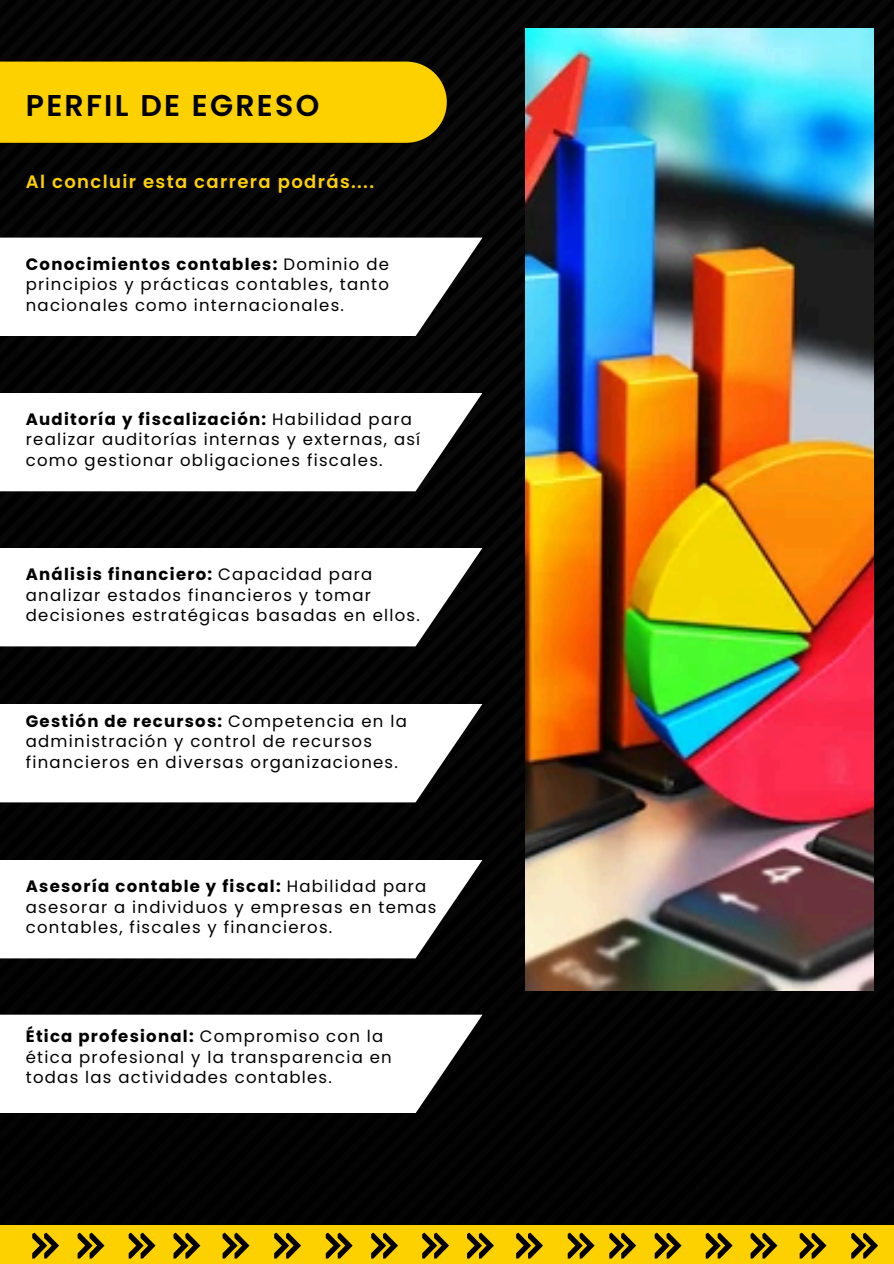
<style>
.page{position:relative;width:894px;height:1264px;background:#fff}
.page>*{position:absolute;margin:0;border:0;box-sizing:border-box;transform-origin:0 0}
.t1{font:600 30px "Poppins";letter-spacing:.075em;color:#000}
.t2{font:600 18px "Poppins";letter-spacing:.075em;color:#fdd000}
.t3{font:16.5px/20.2px "Poppins";letter-spacing:.075em;color:#000}
.s1{font-weight:700}
</style>
<div class="page">
<div style="left:0;top:0;width:893px;height:1263px;background:#000"></div>
<div style="left:0;top:62px;width:446px;height:81px;background:#fdd000"></div>
<svg style="left:0;top:237px;width:482px;height:99px;background:#ececec"></svg>
<div style="left:0;top:393px;width:482px;height:98px;background:#fff"></div>
<div style="left:0;top:548px;width:482px;height:98px;background:#fff"></div>
<div style="left:0;top:704px;width:482px;height:98px;background:#fff"></div>
<div style="left:0;top:860px;width:482px;height:98px;background:#fff"></div>
<svg style="left:0;top:1014px;width:482px;height:99px;background:#ececec"></svg>
<div style="left:0;top:1225px;width:893px;height:38px;background:#fdd000"></div>
<svg style="left:32px;top:1232px;width:27px;height:26px"></svg>
<svg style="left:326px;top:1232px;width:26px;height:26px"></svg>
<svg style="left:609px;top:1232px;width:27px;height:26px"></svg>
<svg style="left:78px;top:1232px;width:26px;height:26px"></svg>
<svg style="left:371px;top:1232px;width:27px;height:26px"></svg>
<svg style="left:654px;top:1232px;width:27px;height:26px"></svg>
<svg style="left:129px;top:1232px;width:26px;height:26px"></svg>
<svg style="left:422px;top:1232px;width:27px;height:26px"></svg>
<svg style="left:705px;top:1232px;width:27px;height:26px"></svg>
<svg style="left:173px;top:1232px;width:27px;height:26px"></svg>
<svg style="left:467px;top:1232px;width:26px;height:26px"></svg>
<svg style="left:750px;top:1232px;width:27px;height:26px"></svg>
<svg style="left:222px;top:1232px;width:27px;height:26px"></svg>
<svg style="left:516px;top:1232px;width:27px;height:26px"></svg>
<svg style="left:799px;top:1232px;width:27px;height:26px"></svg>
<svg style="left:274px;top:1232px;width:27px;height:26px"></svg>
<svg style="left:567px;top:1232px;width:27px;height:26px"></svg>
<svg style="left:851px;top:1232px;width:26px;height:26px"></svg>
<img style="left:525px;top:29px;width:348px;height:961px">
<h1 class="t1" style="left:26px;top:84px;width:295px">PERFIL DE EGRESO</h1>
<h2 class="t2" style="left:26px;top:169px;width:349px">Al concluir esta carrera podrás....</h2>
<p class="t3" style="left:26px;top:254px;width:364px;text-align:justify"><span class="s1">Conocimientos contables:</span> Dominio de principios y prácticas contables, tanto nacionales como internacionales.</p>
<p class="t3" style="left:26px;top:409px;width:396px"><span class="s1">Auditoría y fiscalización:</span> Habilidad para realizar auditorías internas y externas, así como gestionar obligaciones fiscales.</p>
<p class="t3" style="left:26px;top:564px;width:395px"><span class="s1">Análisis financiero:</span> Capacidad para analizar estados financieros y tomar decisiones estratégicas basadas en ellos.</p>
<p class="t3" style="left:26px;top:711px;width:382px"><span class="s1">Gestión de recursos:</span> Competencia en la administración y control de recursos financieros en diversas organizaciones.</p>
<p class="t3" style="left:26px;top:876px;width:412px"><span class="s1">Asesoría contable y fiscal:</span> Habilidad para asesorar a individuos y empresas en temas contables, fiscales y financieros.</p>
<p class="t3" style="left:26px;top:1026px;width:367px"><span class="s1">Ética profesional:</span> Compromiso con la ética profesional y la transparencia en todas las actividades contables.</p>
</div>
